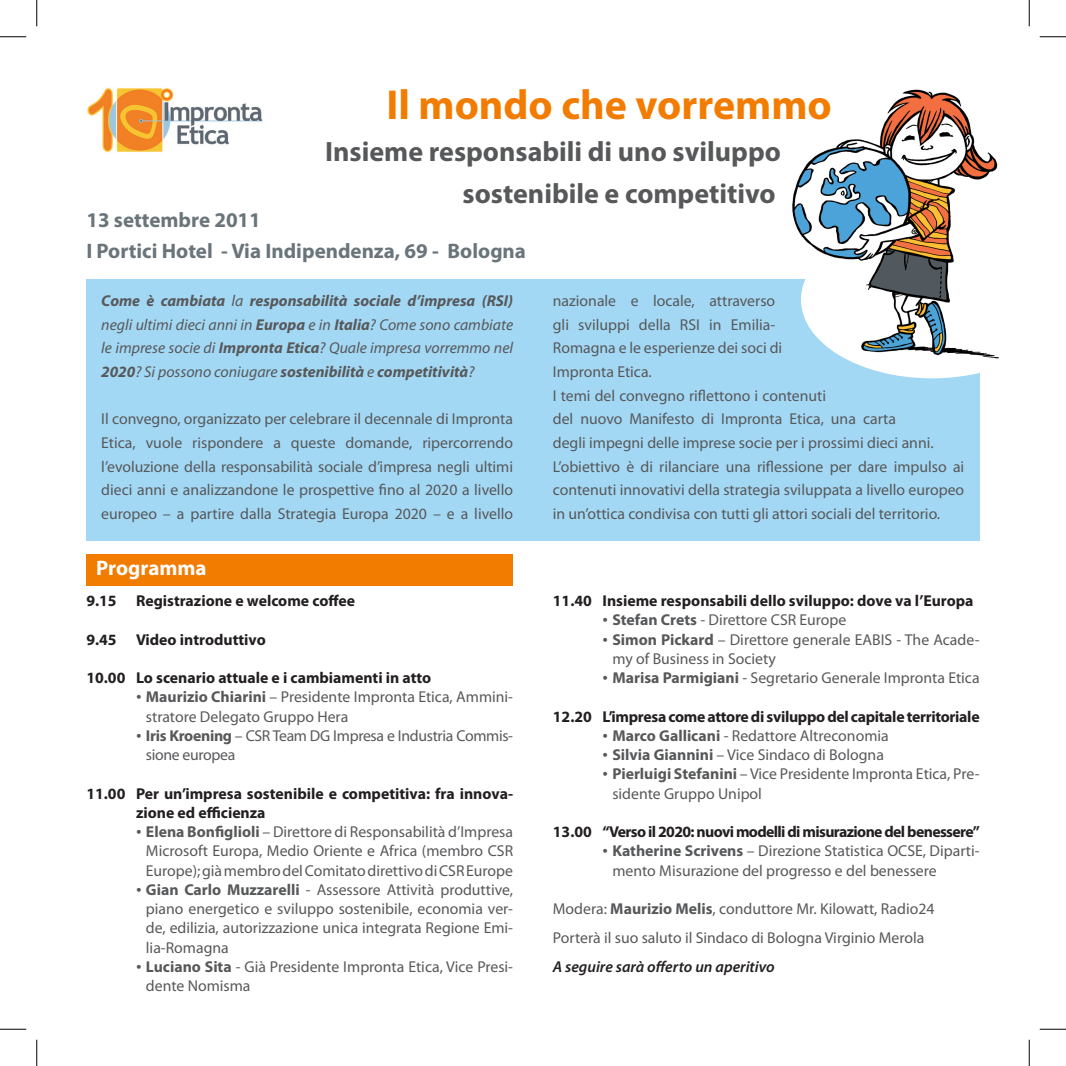
<style>
.page{position:relative;width:1066px;height:1066px;background:#fff}
.page>*{position:absolute;margin:0;border:0;box-sizing:border-box;transform-origin:0 0}
.Paragrafo_elenco{font:700 42px "Myriad Pro";color:#f17c00}
.Paragrafo_elenco-2{font:700 28px "Myriad Pro";color:#57585a}
.Normale{font:700 21px "Myriad Pro";color:#6a747b}
.Normale-2{font:700 21px "Myriad Pro";color:#fff}
.Paragrafo_elenco-3{font:15.75px/19.2px "Myriad Pro";color:#57585a}
.Predefinito{font:15.75px/23.6px "Myriad Pro";color:#57585a;text-align:justify}
.Paragrafo_elenco-4{font:700 15.75px/19.2px "Myriad Pro";color:#231f20}
.Predefinito-2{font:italic 15.75px/23.6px "Myriad Pro";color:#57585a;text-align:justify}
.Paragrafo_elenco-5{font:15.75px/19.2px "Myriad Pro";letter-spacing:-.02em;color:#57585a}
.Paragrafo_elenco-6{font:700 15.75px "Myriad Pro";letter-spacing:-.02em;color:#231f20}
.Paragrafo_elenco-7{font:700 15.75px "Myriad Pro";letter-spacing:-.04em;color:#231f20}
.Paragrafo_elenco-8{font:italic 600 15.75px "Myriad Pro";color:#231f20}
.s1{font-weight:700}
.s2{font-family:"Times New Roman"}
</style>
<div class="page">
<img style="left:87px;top:88px;width:176px;height:64px">
<div style="left:86px;top:279px;width:893px;height:262px;background:#a3d8f4"></div>
<svg style="left:862px;top:366px;width:118px;height:12px"></svg>
<div style="left:86px;top:554px;width:427px;height:32px;background:#f17c00"></div>
<img style="left:792px;top:89px;width:207px;height:277px">
<svg style="left:0;top:36px;width:26px;height:1px"></svg>
<svg style="left:1039px;top:36px;width:27px;height:1px"></svg>
<svg style="left:0;top:1029px;width:26px;height:1px"></svg>
<svg style="left:1039px;top:1029px;width:27px;height:1px"></svg>
<svg style="left:36px;top:0;width:1px;height:26px"></svg>
<svg style="left:36px;top:1039px;width:1px;height:27px"></svg>
<svg style="left:1029px;top:0;width:1px;height:26px"></svg>
<svg style="left:1029px;top:1039px;width:1px;height:27px"></svg>
<p class="Paragrafo_elenco" style="left:386px;top:77px;width:447px">Il mondo che vorremmo</p>
<p class="Paragrafo_elenco-2" style="left:325px;top:133px;width:457px">Insieme responsabili di uno sviluppo</p>
<p class="Paragrafo_elenco-2" style="left:462px;top:175px;width:315px">sostenibile e competitivo</p>
<p class="Normale" style="left:86px;top:206px;width:176px">13 settembre 2011</p>
<p class="Normale" style="left:86px;top:238px;width:441px">I Portici Hotel - Via Indipendenza, 69 - Bologna</p>
<p class="Predefinito-2" style="left:101px;top:289px;width:413px"><span class="s1">Come è cambiata</span> la <span class="s1">responsabilità sociale d’impresa (RSI) </span>negli ultimi dieci anni in <span class="s1">Europa</span> e in <span class="s1">Italia</span>? Come sono cambiate le imprese socie di <span class="s1">Impronta Etica</span>? Quale impresa vorremmo nel <span class="s1">2020</span>? Si possono coniugare <span class="s1">sostenibilità</span> e <span class="s1">competitività</span>?</p>
<p class="Predefinito" style="left:101px;top:407px;width:413px">Il convegno, organizzato per celebrare il decennale di Impronta Etica, vuole rispondere a queste domande, ripercorrendo l’evoluzione della responsabilità sociale d’impresa negli ultimi dieci anni e analizzandone le prospettive fino al 2020 a livello europeo – a partire dalla Strategia Europa 2020 – e a livello</p>
<p class="Normale-2" style="left:96px;top:554px;width:112px">Programma</p>
<p class="Paragrafo_elenco-4" style="left:86px;top:590px;width:270px">9.15 Registrazione e welcome coffee</p>
<p class="Paragrafo_elenco-4" style="left:86px;top:629px;width:181px">9.45 Video introduttivo</p>
<p class="Paragrafo_elenco-4" style="left:86px;top:667px;width:346px">10.00 Lo scenario attuale e i cambiamenti in atto</p>
<p class="Paragrafo_elenco-3" style="left:146px;top:687px;width:369px;text-indent:-10px"><span class="s2">•</span> <span class="s1">Maurizio Chiarini</span> – Presidente Impronta Etica, Ammini&shy;stratore Delegato Gruppo Hera</p>
<p class="Paragrafo_elenco-5" style="left:146px;top:725px;width:369px;text-indent:-10px"><span class="s2">•</span> <span class="s1">Iris Kroening</span> – CSR Team DG Impresa e Industria Commis&shy;sione europea</p>
<p class="Paragrafo_elenco-4" style="left:136px;top:783px;width:379px;text-indent:-50px">11.00 Per un’impresa sostenibile e competitiva: fra innova&shy;zione ed efficienza</p>
<p class="Paragrafo_elenco-3" style="left:146px;top:822px;width:369px;text-align:justify;text-indent:-10px"><span class="s2">•</span> <span class="s1">Elena Bonfiglioli</span> – Direttore di Responsabilità d’Impresa Microsoft Europa, Medio Oriente e Africa (membro CSR Europe); già membro del Comitato direttivo di CSR Europe</p>
<p class="Paragrafo_elenco-3" style="left:146px;top:879px;width:369px;text-align:justify;text-indent:-10px"><span class="s2">•</span> <span class="s1">Gian Carlo Muzzarelli</span> - Assessore Attività produttive, piano energetico e sviluppo sostenibile, economia ver&shy;de, edilizia, autorizzazione unica integrata Regione Emi&shy;lia-Romagna</p>
<p class="Paragrafo_elenco-3" style="left:146px;top:956px;width:369px;text-indent:-10px"><span class="s2">•</span> <span class="s1">Luciano Sita</span> - Già Presidente Impronta Etica, Vice Presi&shy;dente Nomisma</p>
<p class="Predefinito" style="left:553px;top:289px;width:231px;text-align:left">nazionale e locale, attraverso gli sviluppi della RSI in Emilia-<br>Romagna e le esperienze dei soci di<br>Impronta Etica.</p>
<p class="Predefinito" style="left:553px;top:383px;width:382px;text-align:left">I temi del convegno riflettono i contenuti<br>del nuovo Manifesto di Impronta Etica, una carta<br>degli impegni delle imprese socie per i prossimi dieci anni.</p>
<p class="Predefinito" style="left:553px;top:454px;width:413px">L’obiettivo è di rilanciare una riflessione per dare impulso ai contenuti innovativi della strategia sviluppata a livello europeo in un’ottica condivisa con tutti gli attori sociali del territorio.</p>
<p class="Paragrafo_elenco-4" style="left:553px;top:590px;width:422px">11.40 Insieme responsabili dello sviluppo: dove va l’Europa</p>
<p class="Paragrafo_elenco-3" style="left:602px;top:610px;width:245px"><span class="s2">•</span> <span class="s1">Stefan Crets</span> - Direttore CSR Europe</p>
<p class="Paragrafo_elenco-3" style="left:612px;top:629px;width:369px;text-indent:-10px"><span class="s2">•</span> <span class="s1">Simon Pickard</span> – Direttore generale EABIS - The Acade&shy;my of Business in Society</p>
<p class="Paragrafo_elenco-3" style="left:602px;top:668px;width:379px"><span class="s2">•</span> <span class="s1">Marisa Parmigiani</span> - Segretario Generale Impronta Etica</p>
<p class="Paragrafo_elenco-6" style="left:553px;top:706px;width:428px">12.20 L’impresa come attore di sviluppo del capitale territoriale</p>
<p class="Paragrafo_elenco-3" style="left:602px;top:725px;width:288px"><span class="s2">•</span> <span class="s1">Marco Gallicani</span> - Redattore Altreconomia</p>
<p class="Paragrafo_elenco-3" style="left:602px;top:745px;width:283px"><span class="s2">•</span> <span class="s1">Silvia Giannini</span> – Vice Sindaco di Bologna</p>
<p class="Paragrafo_elenco-3" style="left:612px;top:764px;width:369px;text-indent:-10px"><span class="s2">•</span> <span class="s1">Pierluigi Stefanini</span> – Vice Presidente Impronta Etica, Pre&shy;sidente Gruppo Unipol</p>
<p class="Paragrafo_elenco-7" style="left:553px;top:821px;width:428px">13.00 “Verso il 2020: nuovi modelli di misurazione del benessere”</p>
<p class="Paragrafo_elenco-3" style="left:612px;top:841px;width:369px;text-indent:-10px"><span class="s2">•</span> <span class="s1">Katherine Scrivens</span> – Direzione Statistica OCSE, Diparti&shy;mento Misurazione del progresso e del benessere</p>
<p class="Paragrafo_elenco-3" style="left:553px;top:899px;width:383px">Modera: <span class="s1">Maurizio Melis</span>, conduttore Mr. Kilowatt, Radio24</p>
<p class="Paragrafo_elenco-3" style="left:553px;top:928px;width:373px">Porterà il suo saluto il Sindaco di Bologna Virginio Merola</p>
<p class="Paragrafo_elenco-8" style="left:553px;top:957px;width:223px">A seguire sarà offerto un aperitivo</p>
</div>
